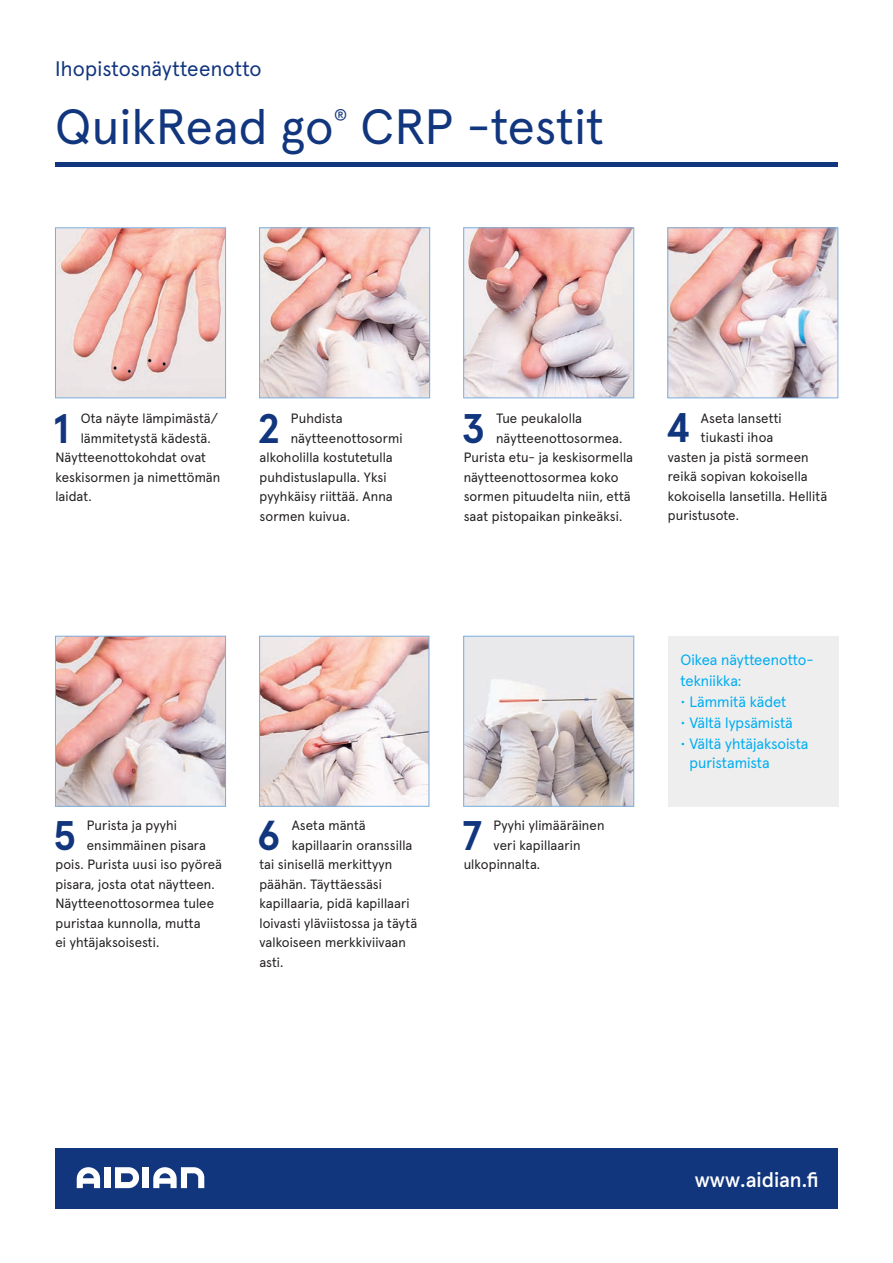
<style>
.page{position:relative;width:893px;height:1263px;background:#fff}
.page>*{position:absolute;margin:0;border:0;box-sizing:border-box;transform-origin:0 0}
.t1{font:49.5px "Apercu Pro";letter-spacing:.01em;color:#11367e}
.t2{font:700 41.4px "Apercu Pro";color:#11367e}
.t3{font:21px "Apercu Pro";letter-spacing:.005em;color:#11367e}
.t4{font:500 21px "Apercu Pro";color:#fff}
.t5{font:15px/21px "Apercu Pro";color:#00aeef}
.t6{font:14.85px "Apercu Pro";color:#11367e}
.t7{font:13.5px "Apercu Pro";letter-spacing:.01em;color:#231f20}
</style>
<div class="page">
<img style="left:261px;top:638px;width:166px;height:166px">
<div style="left:259px;top:636px;width:170px;height:170px;border:1px solid #7aaedc"></div>
<img style="left:465px;top:638px;width:167px;height:166px">
<div style="left:463px;top:636px;width:171px;height:170px;border:1px solid #7aaedc"></div>
<div style="left:55px;top:1148px;width:783px;height:60px;background:#11367e"></div>
<svg style="left:115px;top:1167px;width:24px;height:21px"></svg>
<div style="left:104px;top:1167px;width:7px;height:21px;background:#fff"></div>
<div style="left:143px;top:1167px;width:6px;height:21px;background:#fff"></div>
<svg style="left:77px;top:1167px;width:23px;height:21px"></svg>
<svg style="left:153px;top:1167px;width:51px;height:21px"></svg>
<img style="left:57px;top:230px;width:167px;height:166px">
<div style="left:55px;top:228px;width:171px;height:170px;border:1px solid #7aaedc"></div>
<img style="left:261px;top:230px;width:167px;height:166px">
<div style="left:259px;top:228px;width:171px;height:170px;border:1px solid #7aaedc"></div>
<img style="left:465px;top:230px;width:167px;height:166px">
<div style="left:463px;top:228px;width:171px;height:170px;border:1px solid #7aaedc"></div>
<img style="left:670px;top:230px;width:166px;height:166px">
<div style="left:668px;top:228px;width:170px;height:170px;border:1px solid #7aaedc"></div>
<img style="left:57px;top:638px;width:167px;height:166px">
<div style="left:55px;top:636px;width:171px;height:170px;border:1px solid #7aaedc"></div>
<hr style="left:55px;top:162px;width:783px;height:4px;background:#11367e">
<div style="left:668px;top:636px;width:170px;height:170px;background:#eeeeef"></div>
<h3 class="t3" style="left:55px;top:53px;width:208px">Ihopistosnäytteenotto</h3>
<h1 class="t1" style="left:55px;top:88px;width:280px">QuikRead go</h1>
<p class="t6" style="left:334px;top:104px;width:15px">®</p>
<h1 class="t1" style="left:360px;top:88px;width:245px">CRP -testit</h1>
<h2 class="t2" style="left:54px;top:396px;width:17px">1</h2>
<p class="t7" style="left:81px;top:408px;width:139px">Ota näyte lämpimästä/</p>
<p class="t7" style="left:81px;top:428px;width:132px">lämmitetystä kädestä.</p>
<p class="t7" style="left:55px;top:447px;width:152px">Näytteenottokohdat ovat</p>
<p class="t7" style="left:55px;top:467px;width:166px">keskisormen ja nimettömän</p>
<p class="t7" style="left:55px;top:486px;width:38px">laidat.</p>
<h2 class="t2" style="left:258px;top:396px;width:23px">2</h2>
<p class="t7" style="left:291px;top:408px;width:53px">Puhdista</p>
<p class="t7" style="left:291px;top:428px;width:113px">näytteenottosormi</p>
<p class="t7" style="left:260px;top:447px;width:135px">alkoholilla kostutetulla</p>
<p class="t7" style="left:260px;top:467px;width:128px">puhdistuslapulla. Yksi</p>
<p class="t7" style="left:260px;top:486px;width:135px">pyyhkäisy riittää. Anna</p>
<p class="t7" style="left:260px;top:506px;width:92px">sormen kuivua.</p>
<h2 class="t2" style="left:462px;top:396px;width:24px">3</h2>
<p class="t7" style="left:496px;top:408px;width:87px">Tue peukalolla</p>
<p class="t7" style="left:496px;top:428px;width:128px">näytteenottosormea.</p>
<p class="t7" style="left:464px;top:447px;width:171px">Purista etu- ja keskisormella</p>
<p class="t7" style="left:464px;top:467px;width:156px">näytteenottosormea koko</p>
<p class="t7" style="left:464px;top:486px;width:168px">sormen pituudelta niin, että</p>
<p class="t7" style="left:464px;top:506px;width:160px">saat pistopaikan pinkeäksi.</p>
<h2 class="t2" style="left:666px;top:396px;width:25px">4</h2>
<p class="t7" style="left:701px;top:408px;width:82px">Aseta lansetti</p>
<p class="t7" style="left:701px;top:427px;width:74px">tiukasti ihoa</p>
<p class="t7" style="left:668px;top:447px;width:142px">vasten ja pistä sormeen</p>
<p class="t7" style="left:668px;top:466px;width:141px">reikä sopivan kokoisella</p>
<p class="t7" style="left:668px;top:486px;width:161px">kokoisella lansetilla. Hellitä</p>
<p class="t7" style="left:668px;top:505px;width:73px">puristusote.</p>
<h2 class="t2" style="left:54px;top:803px;width:23px">5</h2>
<p class="t7" style="left:87px;top:815px;width:92px">Purista ja pyyhi</p>
<p class="t7" style="left:87px;top:835px;width:121px">ensimmäinen pisara</p>
<p class="t7" style="left:55px;top:854px;width:168px">pois. Purista uusi iso pyöreä</p>
<p class="t7" style="left:55px;top:874px;width:161px">pisara, josta otat näytteen.</p>
<p class="t7" style="left:55px;top:893px;width:160px">Näytteenottosormea tulee</p>
<p class="t7" style="left:55px;top:913px;width:147px">puristaa kunnolla, mutta</p>
<p class="t7" style="left:55px;top:932px;width:105px">ei yhtäjaksoisesti.</p>
<h2 class="t2" style="left:258px;top:803px;width:24px">6</h2>
<p class="t7" style="left:292px;top:815px;width:76px">Aseta mäntä</p>
<p class="t7" style="left:292px;top:835px;width:122px">kapillaarin oranssilla</p>
<p class="t7" style="left:259px;top:854px;width:134px">tai sinisellä merkittyyn</p>
<p class="t7" style="left:259px;top:874px;width:124px">päähän. Täyttäessäsi</p>
<p class="t7" style="left:259px;top:893px;width:152px">kapillaaria, pidä kapillaari</p>
<p class="t7" style="left:259px;top:913px;width:159px">loivasti yläviistossa ja täytä</p>
<p class="t7" style="left:259px;top:932px;width:148px">valkoiseen merkkiviivaan</p>
<p class="t7" style="left:259px;top:952px;width:26px">asti.</p>
<h2 class="t2" style="left:462px;top:803px;width:22px">7</h2>
<p class="t7" style="left:494px;top:815px;width:112px">Pyyhi ylimääräinen</p>
<p class="t7" style="left:494px;top:835px;width:88px">veri kapillaarin</p>
<p class="t7" style="left:464px;top:854px;width:78px">ulkopinnalta.</p>
<p class="t5" style="left:681px;top:648px;width:135px">Oikea näytteenotto&shy;tekniikka:</p>
<p class="t5" style="left:681px;top:690px;width:108px">• Lämmitä kädet</p>
<p class="t5" style="left:681px;top:711px;width:114px">• Vältä lypsämistä</p>
<p class="t5" style="left:689px;top:733px;width:121px;line-height:19.5px;text-indent:-9px">• Vältä yhtäjaksoista puristamista</p>
<h3 class="t4" style="left:695px;top:1163px;width:125px">www.aidian.fi</h3>
</div>
